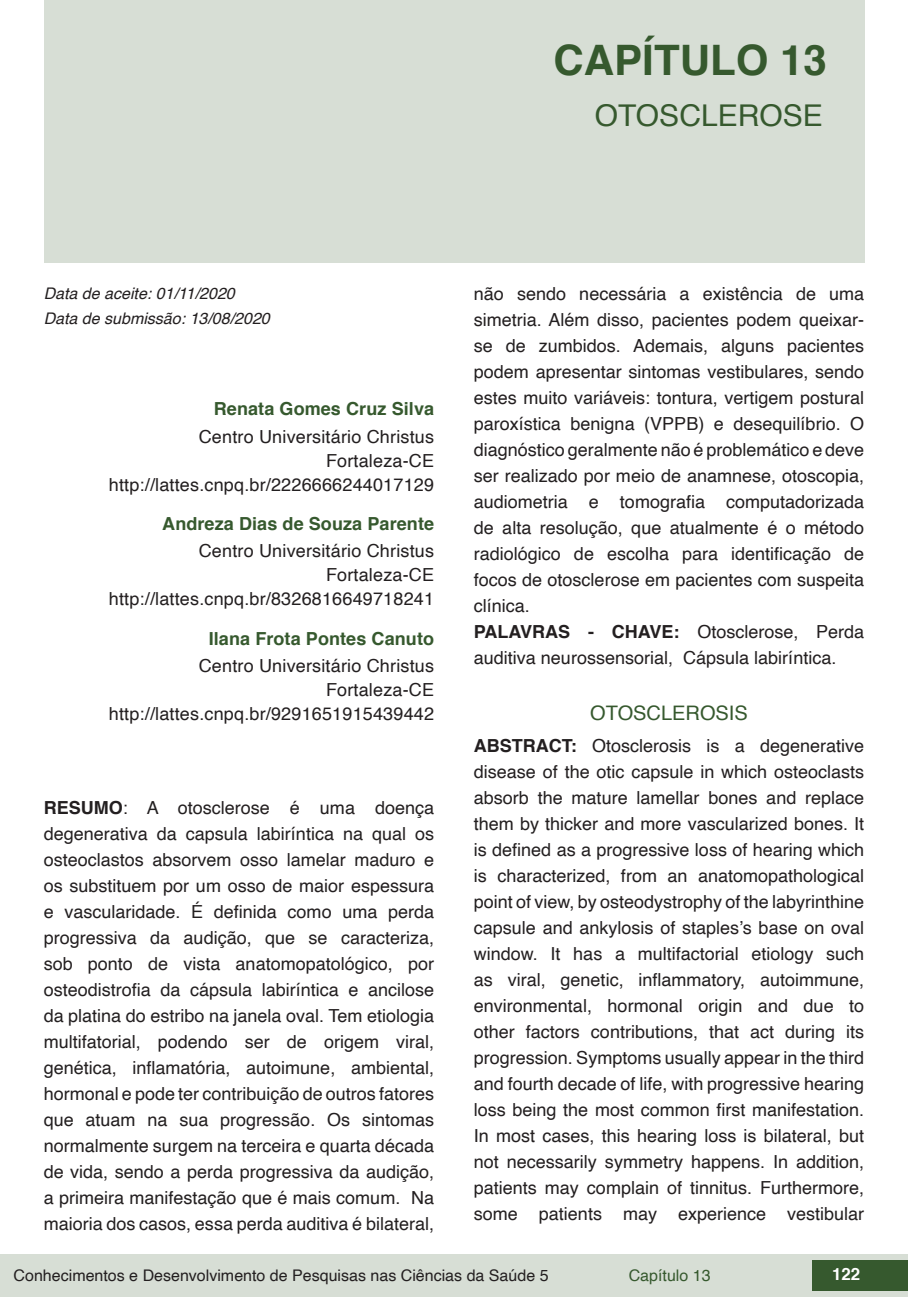
<style>
.page{position:relative;width:908px;height:1304px;background:#fff}
.page>*{position:absolute;margin:0;border:0;box-sizing:border-box;transform-origin:0 0}
.capítulos{font:700 42px "Helvetica";color:#36592e}
.nome_artigos{font:30px "Helvetica";color:#36592e}
.título_Inglês{font:20px "Helvetica";color:#36592e}
.Resumos_e_PC_TXT{font:18px/26px "Helvetica";color:#231f20;text-align:justify}
.info_autores{font:18px "Helvetica";letter-spacing:.01em;color:#231f20}
.nome_autores{font:700 18px "Helvetica";letter-spacing:.005em;color:#36592e}
.t1{font:700 16.8px "Helvetica";color:#fff}
.t2{font:16px "Helvetica";color:#231f20}
.data{font:italic 16px "Helvetica";color:#231f20}
.t3{font:16px "Helvetica";color:#36592e}
.s1{font-weight:700}
</style>
<div class="page">
<div style="left:0;top:1254px;width:906px;height:43px;background:#d7ded5"></div>
<div style="left:812px;top:1261px;width:95px;height:30px;background:#36592e"></div>
<div style="left:44px;top:0;width:819px;height:263px;background:#d7ded5"></div>
<p class="capítulos" style="left:553px;top:26px;width:275px">CAPÍTULO 13</p>
<p class="nome_artigos" style="left:594px;top:93px;width:229px">OTOSCLEROSE</p>
<p class="data" style="left:44px;top:280px;width:192px">Data de aceite: 01/11/2020</p>
<p class="data" style="left:44px;top:306px;width:227px">Data de submissão: 13/08/2020</p>
<p class="nome_autores" style="left:214px;top:395px;width:222px">Renata Gomes Cruz Silva</p>
<p class="info_autores" style="left:199px;top:423px;width:237px">Centro Universitário Christus</p>
<p class="info_autores" style="left:326px;top:447px;width:110px">Fortaleza-CE</p>
<p class="info_autores" style="left:109px;top:471px;width:326px">http://lattes.cnpq.br/2226666244017129</p>
<p class="nome_autores" style="left:162px;top:509px;width:273px">Andreza Dias de Souza Parente</p>
<p class="info_autores" style="left:199px;top:537px;width:237px">Centro Universitário Christus</p>
<p class="info_autores" style="left:326px;top:561px;width:110px">Fortaleza-CE</p>
<p class="info_autores" style="left:109px;top:585px;width:326px">http://lattes.cnpq.br/8326816649718241</p>
<p class="nome_autores" style="left:209px;top:624px;width:227px">Ilana Frota Pontes Canuto</p>
<p class="info_autores" style="left:199px;top:652px;width:237px">Centro Universitário Christus</p>
<p class="info_autores" style="left:326px;top:676px;width:110px">Fortaleza-CE</p>
<p class="info_autores" style="left:109px;top:700px;width:326px">http://lattes.cnpq.br/9291651915439442</p>
<p class="Resumos_e_PC_TXT" style="left:44px;top:795px;width:392px"><span class="s1">RESUMO</span>: A otosclerose é uma doença degenerativa da capsula labiríntica na qual os osteoclastos absorvem osso lamelar maduro e os substituem por um osso de maior espessura e vascularidade. É definida como uma perda progressiva da audição, que se caracteriza, sob ponto de vista anatomopatológico, por osteodistrofia da cápsula labiríntica e ancilose da platina do estribo na janela oval. Tem etiologia multifatorial, podendo ser de origem viral, genética, inflamatória, autoimune, ambiental, hormonal e pode ter contribuição de outros fatores que atuam na sua progressão. Os sintomas normalmente surgem na terceira e quarta década de vida, sendo a perda progressiva da audição, a primeira manifestação que é mais comum. Na maioria dos casos, essa perda auditiva é bilateral,</p>
<p class="Resumos_e_PC_TXT" style="left:473px;top:281px;width:392px">não sendo necessária a existência de uma simetria. Além disso, pacientes podem queixar&shy;se de zumbidos. Ademais, alguns pacientes podem apresentar sintomas vestibulares, sendo estes muito variáveis: tontura, vertigem postural paroxística benigna (VPPB) e desequilíbrio. O diagnóstico geralmente não é problemático e deve ser realizado por meio de anamnese, otoscopia, audiometria e tomografia computadorizada de alta resolução, que atualmente é o método radiológico de escolha para identificação de focos de otosclerose em pacientes com suspeita clínica.</p>
<p class="Resumos_e_PC_TXT" style="left:473px;top:619px;width:392px"><span class="s1">PALAVRAS - CHAVE:</span> Otosclerose, Perda auditiva neurossensorial, Cápsula labiríntica.</p>
<p class="título_Inglês" style="left:590px;top:698px;width:159px">OTOSCLEROSIS</p>
<p class="Resumos_e_PC_TXT" style="left:473px;top:733px;width:392px"><span class="s1">ABSTRACT:</span> Otosclerosis is a degenerative disease of the otic capsule in which osteoclasts absorb the mature lamellar bones and replace them by thicker and more vascularized bones. It is defined as a progressive loss of hearing which is characterized, from an anatomopathological point of view, by osteodystrophy of the labyrinthine capsule and ankylosis of staples’s base on oval window. It has a multifactorial etiology such as viral, genetic, inflammatory, autoimmune, environmental, hormonal origin and due to other factors contributions, that act during its progression. Symptoms usually appear in the third and fourth decade of life, with progressive hearing loss being the most common first manifestation.<br>In most cases, this hearing loss is bilateral, but not necessarily symmetry happens. In addition, patients may complain of tinnitus. Furthermore, some patients may experience vestibular</p>
<p class="t2" style="left:14px;top:1263px;width:536px">Conhecimentos e Desenvolvimento de Pesquisas nas Ciências da Saúde 5</p>
<p class="t3" style="left:628px;top:1263px;width:83px">Capítulo 13</p>
<p class="t1" style="left:831px;top:1261px;width:30px">122</p>
</div>
